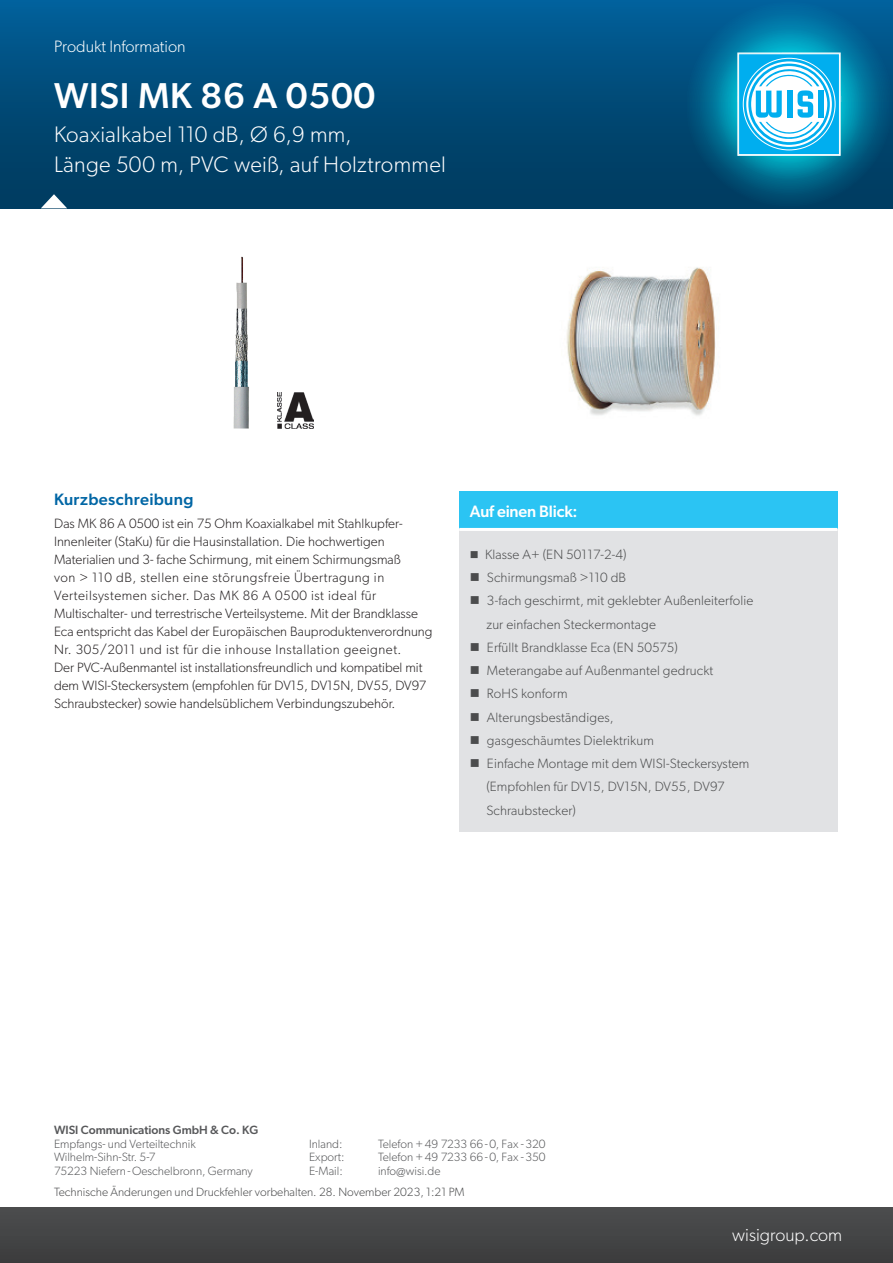
<style>
.page{position:relative;width:893px;height:1263px;background:#fff}
.page>*{position:absolute;margin:0;border:0;box-sizing:border-box;transform-origin:0 0}
.t1{font:500 36px "Gibson";letter-spacing:.02em;color:#fff}
.t2{font:300 22.5px/30px "Gibson";letter-spacing:.015em;color:#fff}
.t3{font:300 18px "Gibson";color:#fff}
.t4{font:300 16.5px "Gibson";color:#fff}
.t5{font:500 16.5px "Gibson";letter-spacing:.02em;color:#0166a5}
.t6{font:500 16.5px "Gibson";letter-spacing:-.01em;color:#fff}
.t7{font:300 13.5px/18px "Gibson";color:#231f20}
.t8{font:300 13.5px/23.2px "Gibson";letter-spacing:.01em;color:#4b4c4d}
.t9{font:300 12px "Gibson";color:#57585a}
.t10{font:300 12px "Gibson";color:#4b4c4d}
.t11{font:500 12px "Gibson";color:#57585a}
</style>
<div class="page">
<div style="left:0;top:0;width:893px;height:208px;background:linear-gradient(to bottom,#015e97,#00385b)"></div>
<div style="left:685px;top:2px;width:208px;height:205px;background:linear-gradient(to bottom,#01659c,#004163);border-radius:50%"></div>
<svg style="left:698px;top:13px;width:182px;height:182px;background:#006790"></svg>
<svg style="left:711px;top:29px;width:156px;height:150px;background:#0290af"></svg>
<div style="left:739px;top:54px;width:100px;height:101px;background:#00aeef"></div>
<svg style="left:743px;top:58px;width:93px;height:92px"></svg>
<svg style="left:744px;top:59px;width:91px;height:90px"></svg>
<svg style="left:746px;top:61px;width:86px;height:86px"></svg>
<svg style="left:748px;top:64px;width:82px;height:81px"></svg>
<svg style="left:751px;top:66px;width:76px;height:76px"></svg>
<div style="left:818px;top:91px;width:6px;height:27px;background:#00aeef"></div>
<svg style="left:756px;top:69px;width:63px;height:72px"></svg>
<div style="left:737px;top:53px;width:104px;height:103px;border:1px solid #fff"></div>
<div style="left:0;top:1208px;width:893px;height:55px;background:#454647"></div>
<svg style="left:41px;top:194px;width:26px;height:14px"></svg>
<img style="left:233px;top:256px;width:81px;height:173px">
<div style="left:459px;top:491px;width:378px;height:38px;background:#2bc4f3"></div>
<div style="left:459px;top:529px;width:378px;height:302px;background:#e1e2e4"></div>
<hr style="left:459px;top:528px;width:378px;height:3px;background:#fff">
<img style="left:278px;top:393px;width:35px;height:35px">
<img style="left:566px;top:267px;width:150px;height:149px">
<p class="t4" style="left:54px;top:37px;width:133px">Produkt Information</p>
<h1 class="t1" style="left:54px;top:74px;width:323px">WISI MK 86 A 0500</h1>
<h2 class="t2" style="left:54px;top:119px;width:393px">Koaxialkabel 110 dB, Ø 6,9 mm,<br>Länge 500 m, PVC weiß, auf Holztrommel</h2>
<p class="t5" style="left:54px;top:490px;width:141px">Kurzbeschreibung</p>
<p class="t7" style="left:54px;top:514px;width:380px">Das MK 86 A 0500 ist ein 75 Ohm Koaxialkabel mit Stahlkupfer-Innenleiter (StaKu) für die Hausinstallation. Die hochwertigen Materialien und 3- fache Schirmung, mit einem Schirmungsmaß<br>von &gt; 110 dB, stellen eine störungsfreie Übertragung in Verteilsystemen sicher. Das MK 86 A 0500 ist ideal für Multischalter- und terrestrische Verteilsysteme. Mit der Brandklasse Eca entspricht das Kabel der Europäischen Bauproduktenverordnung Nr. 305/2011 und ist für die inhouse Installation geeignet.<br>Der PVC-Außenmantel ist installationsfreundlich und kompatibel mit dem WISI-Steckersystem (empfohlen für DV15, DV15N, DV55, DV97<br>Schraubstecker) sowie handelsüblichem Verbindungszubehör.</p>
<p class="t6" style="left:470px;top:501px;width:109px">Auf einen Blick:</p>
<p class="t8" style="left:485px;top:542px;width:270px">Klasse A+ (EN 50117-2-4)<br>Schirmungsmaß &gt;110 dB<br>3-fach geschirmt, mit geklebter Außenleiterfolie zur einfachen Steckermontage<br>Erfüllt Brandklasse Eca (EN 50575)<br>Meterangabe auf Außenmantel gedruckt<br>RoHS konform<br>Alterungsbeständiges,<br>gasgeschäumtes Dielektrikum<br>Einfache Montage mit dem WISI-Steckersystem (Empfohlen für DV15, DV15N, DV55, DV97<br>Schraubstecker)</p>
<p class="t11" style="left:54px;top:1123px;width:206px">WISI Communications GmbH &amp; Co. KG</p>
<p class="t9" style="left:54px;top:1136px;width:143px">Empfangs- und Verteiltechnik</p>
<p class="t9" style="left:309px;top:1136px;width:35px">Inland:</p>
<p class="t9" style="left:378px;top:1136px;width:169px">Telefon +49 7233 66-0, Fax -320</p>
<p class="t9" style="left:54px;top:1149px;width:103px">Wilhelm-Sihn-Str. 5-7</p>
<p class="t9" style="left:309px;top:1149px;width:37px">Export:</p>
<p class="t9" style="left:378px;top:1149px;width:169px">Telefon +49 7233 66-0, Fax -350</p>
<p class="t9" style="left:54px;top:1163px;width:200px">75223 Niefern-Oeschelbronn, Germany</p>
<p class="t9" style="left:309px;top:1163px;width:35px">E-Mail:</p>
<p class="t9" style="left:378px;top:1163px;width:64px">info@wisi.de</p>
<p class="t10" style="left:54px;top:1185px;width:412px">Technische Änderungen und Druckfehler vorbehalten. 28. November 2023, 1:21 PM</p>
<h3 class="t3" style="left:732px;top:1224px;width:111px">wisigroup.com</h3>
</div>
